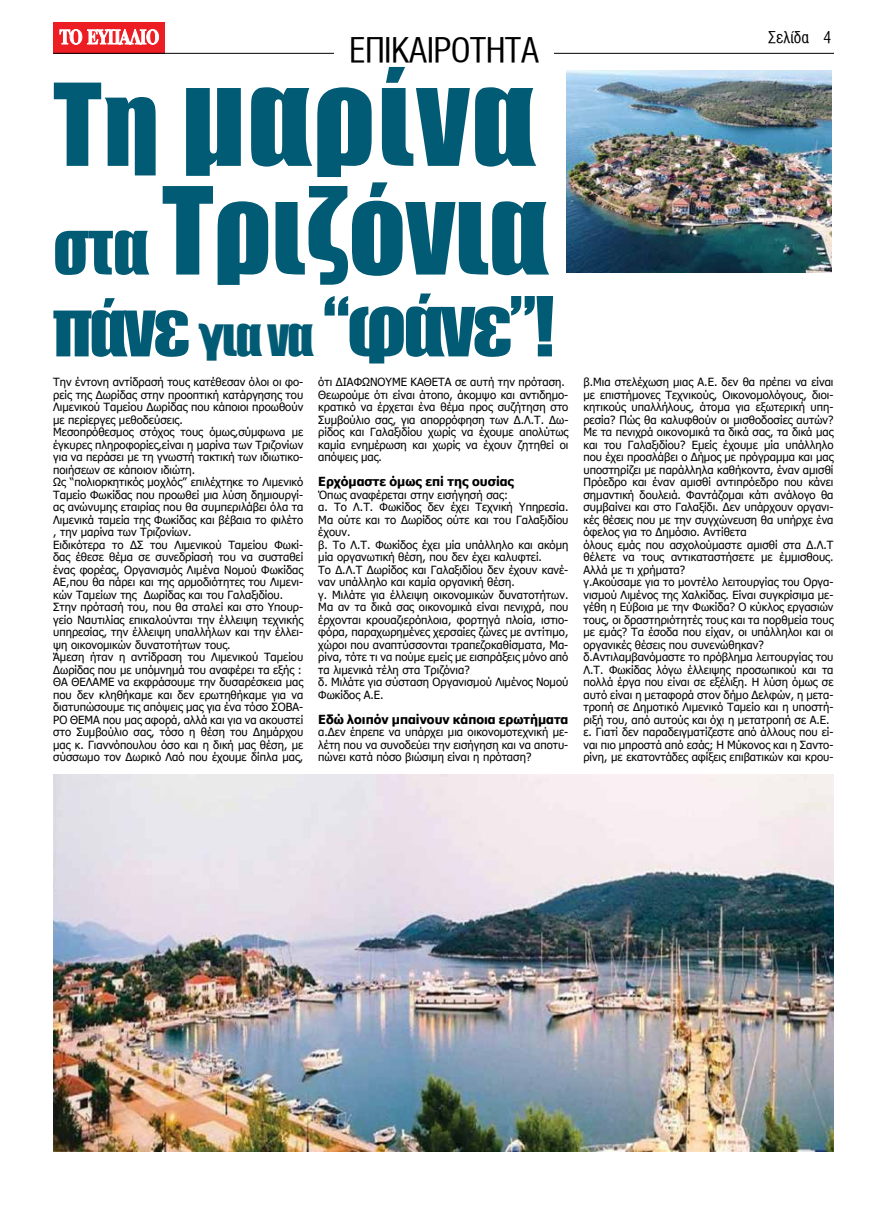
<style>
.page{position:relative;width:869px;height:1205px;background:#fff}
.page>*{position:absolute;margin:0;border:0;box-sizing:border-box;transform-origin:0 0}
.t1{font:120.12px "Impact";letter-spacing:.02em;color:#025b74}
.t2{font:111.88px "Impact";color:#025b74}
.t3{font:76.38px "Impact";color:#025b74}
.t4{font:34px "UB Helvetica Cond";letter-spacing:-.02em;color:#000}
.t5{font:16.25px "UB Helvetica Cond";color:#000}
.t6{font:700 12.5px "Tahoma";color:#000}
.t7{font:11.25px/12.5px "Tahoma";color:#000}
.s1{font-size:105.38px}
.s2{font-size:67.5px}
.s3{font-size:70.75px}
.s4{font-size:49.38px}
</style>
<div class="page">
<div style="left:53px;top:22px;width:112px;height:31px;background:#ed1d24"></div>
<svg style="left:60px;top:29px;width:99px;height:16px"></svg>
<hr style="left:53px;top:53px;width:815px;height:1px;background:#000">
<div style="left:833px;top:51px;width:35px;height:7px;background:#fff"></div>
<div style="left:334px;top:35px;width:220px;height:27px;background:#fff"></div>
<img style="left:53px;top:775px;width:780px;height:377px">
<img style="left:566px;top:71px;width:265px;height:201px">
<h3 class="t4" style="left:349px;top:32px;width:191px">ΕΠΙΚΑΙΡΟΤΗΤΑ</h3>
<h1 class="t1" style="left:53px;top:26px;width:482px"><span class="s1">Τη</span> μαρίνα</h1>
<h2 class="t2" style="left:53px;top:144px;width:495px"><span class="s2">στα</span> Τριζόνια</h2>
<h3 class="t3" style="left:53px;top:267px;width:502px"><span class="s3">πάνε</span> <span class="s4">για να</span> “φάνε”!</h3>
<p class="t7" style="left:53px;top:376px;width:251px">Την έντονη αντίδρασή τους κατέθεσαν όλοι οι φο&shy;ρείς της Δωρίδας στην προοπτική κατάργησης του Λιμενικού Ταμείου Δωρίδας που κάποιοι προωθούν με περίεργες μεθοδεύσεις.<br>Μεσοπρόθεσμος στόχος τους όμως,σύμφωνα με έγκυρες πληροφορίες,είναι η μαρίνα των Τριζονίων για να περάσει με τη γνωστή τακτική των ιδιωτικο&shy;ποιήσεων σε κάποιον ιδιώτη.<br>Ως “πολιορκητικός μοχλός” επιλέχτηκε το Λιμενικό Ταμείο Φωκίδας που προωθεί μια λύση δημιουργί&shy;ας ανώνυμης εταιρίας που θα συμπεριλάβει όλα τα Λιμενικά ταμεία της Φωκίδας και βέβαια το φιλέτο , την μαρίνα των Τριζονίων.<br>Ειδικότερα το ΔΣ του Λιμενικού Ταμείου Φωκί&shy;δας έθεσε θέμα σε συνεδρίασή του να συσταθεί ένας φορέας, Οργανισμός Λιμένα Νομού Φωκίδας ΑΕ,που θα πάρει και της αρμοδιότητες του Λιμενι&shy;κών Ταμείων της Δωρίδας και του Γαλαξιδίου.<br>Στην πρότασή του, που θα σταλεί και στο Υπουρ&shy;γείο Ναυτιλίας επικαλούνται την έλλειψη τεχνικής υπηρεσίας, την έλλειψη υπαλλήλων και την έλλει&shy;ψη οικονομικών δυνατοτήτων τους.<br>Άμεση ήταν η αντίδραση του Λιμενικού Ταμείου Δωρίδας που με υπόμνημά του αναφέρει τα εξής :<br>ΘΑ ΘΕΛΑΜΕ να εκφράσουμε την δυσαρέσκεια μας που δεν κληθήκαμε και δεν ερωτηθήκαμε για να διατυπώσουμε τις απόψεις μας για ένα τόσο ΣΟΒΑ-ΡΟ ΘΕΜΑ που μας αφορά, αλλά και για να ακουστεί στο Συμβούλιο σας, τόσο η θέση του Δημάρχου μας κ. Γιαννόπουλου όσο και η δική μας θέση, με σύσσωμο τον Δωρικό Λαό που έχουμε δίπλα μας,</p>
<p class="t7" style="left:318px;top:376px;width:251px">ότι ΔΙΑΦΩΝΟΥΜΕ ΚΑΘΕΤΑ σε αυτή την πρόταση.<br>Θεωρούμε ότι είναι άτοπο, άκομψο και αντιδημο&shy;κρατικό να έρχεται ένα θέμα προς συζήτηση στο Συμβούλιο σας, για απορρόφηση των Δ.Λ.Τ. Δω&shy;ρίδος και Γαλαξιδίου χωρίς να έχουμε απολύτως καμία ενημέρωση και χωρίς να έχουν ζητηθεί οι απόψεις μας.</p>
<p class="t6" style="left:318px;top:473px;width:197px">Ερχόμαστε όμως επί της ουσίας</p>
<p class="t7" style="left:318px;top:489px;width:251px">Όπως αναφέρεται στην εισήγησή σας:<br>α. Το Λ.Τ. Φωκίδος δεν έχει Τεχνική Υπηρεσία.<br>Μα ούτε και το Δωρίδος ούτε και του Γαλαξιδίου έχουν.<br>β. Το Λ.Τ. Φωκίδος έχει μία υπάλληλο και ακόμη μία οργανωτική θέση, που δεν έχει καλυφτεί.<br>Το Δ.Λ.Τ Δωρίδος και Γαλαξιδίου δεν έχουν κανέ&shy;ναν υπάλληλο και καμία οργανική θέση.<br>γ. Μιλάτε για έλλειψη οικονομικών δυνατοτήτων.<br>Μα αν τα δικά σας οικονομικά είναι πενιχρά, που έρχονται κρουαζιερόπλοια, φορτηγά πλοία, ιστιο&shy;φόρα, παραχωρημένες χερσαίες ζώνες με αντίτιμο, χώροι που αναπτύσσονται τραπεζοκαθίσματα, Μα&shy;ρίνα, τότε τι να πούμε εμείς με εισπράξεις μόνο από τα λιμενικά τέλη στα Τριζόνια?<br>δ. Μιλάτε για σύσταση Οργανισμού Λιμένος Νομού Φωκίδος Α.Ε.</p>
<p class="t6" style="left:318px;top:710px;width:251px">Εδώ λοιπόν μπαίνουν κάποια ερωτήματα</p>
<p class="t7" style="left:318px;top:726px;width:251px;text-align:justify">α.Δεν έπρεπε να υπάρχει μια οικονομοτεχνική με&shy;λέτη που να συνοδεύει την εισήγηση και να αποτυ&shy;πώνει κατά πόσο βιώσιμη είναι η πρόταση?</p>
<h3 class="t5" style="left:767px;top:29px;width:64px">Σελίδα 4</h3>
<p class="t7" style="left:583px;top:376px;width:251px">β.Μια στελέχωση μιας Α.Ε. δεν θα πρέπει να είναι με επιστήμονες Τεχνικούς, Οικονομολόγους, διοι&shy;κητικούς υπαλλήλους, άτομα για εξωτερική υπη&shy;ρεσία? Πώς θα καλυφθούν οι μισθοδοσίες αυτών?<br>Με τα πενιχρά οικονομικά τα δικά σας, τα δικά μας και του Γαλαξιδίου? Εμείς έχουμε μία υπάλληλο που έχει προσλάβει ο Δήμος με πρόγραμμα και μας υποστηρίζει με παράλληλα καθήκοντα, έναν αμισθί Πρόεδρο και έναν αμισθί αντιπρόεδρο που κάνει σημαντική δουλειά. Φαντάζομαι κάτι ανάλογο θα συμβαίνει και στο Γαλαξίδι. Δεν υπάρχουν οργανι&shy;κές θέσεις που με την συγχώνευση θα υπήρχε ένα όφελος για το Δημόσιο. Αντίθετα<br>όλους εμάς που ασχολούμαστε αμισθί στα Δ.Λ.Τ θέλετε να τους αντικαταστήσετε με έμμισθους.<br>Αλλά με τι χρήματα?<br>γ.Ακούσαμε για το μοντέλο λειτουργίας του Οργα&shy;νισμού Λιμένος της Χαλκίδας. Είναι συγκρίσιμα με&shy;γέθη η Εύβοια με την Φωκίδα? Ο κύκλος εργασιών τους, οι δραστηριότητές τους και τα πορθμεία τους με εμάς? Τα έσοδα που είχαν, οι υπάλληλοι και οι οργανικές θέσεις που συνενώθηκαν? δ.Αντιλαμβανόμαστε το πρόβλημα λειτουργίας του Λ.Τ. Φωκίδας λόγω έλλειψης προσωπικού και τα πολλά έργα που είναι σε εξέλιξη. Η λύση όμως σε αυτό είναι η μεταφορά στον δήμο Δελφών, η μετα&shy;τροπή σε Δημοτικό Λιμενικό Ταμείο και η υποστή&shy;ριξή του, από αυτούς και όχι η μετατροπή σε Α.Ε. ε. Γιατί δεν παραδειγματίζεστε από άλλους που εί&shy;ναι πιο μπροστά από εσάς; Η Μύκονος και η Σαντο&shy;ρίνη, με εκατοντάδες αφίξεις επιβατικών και κρου-</p>
</div>
